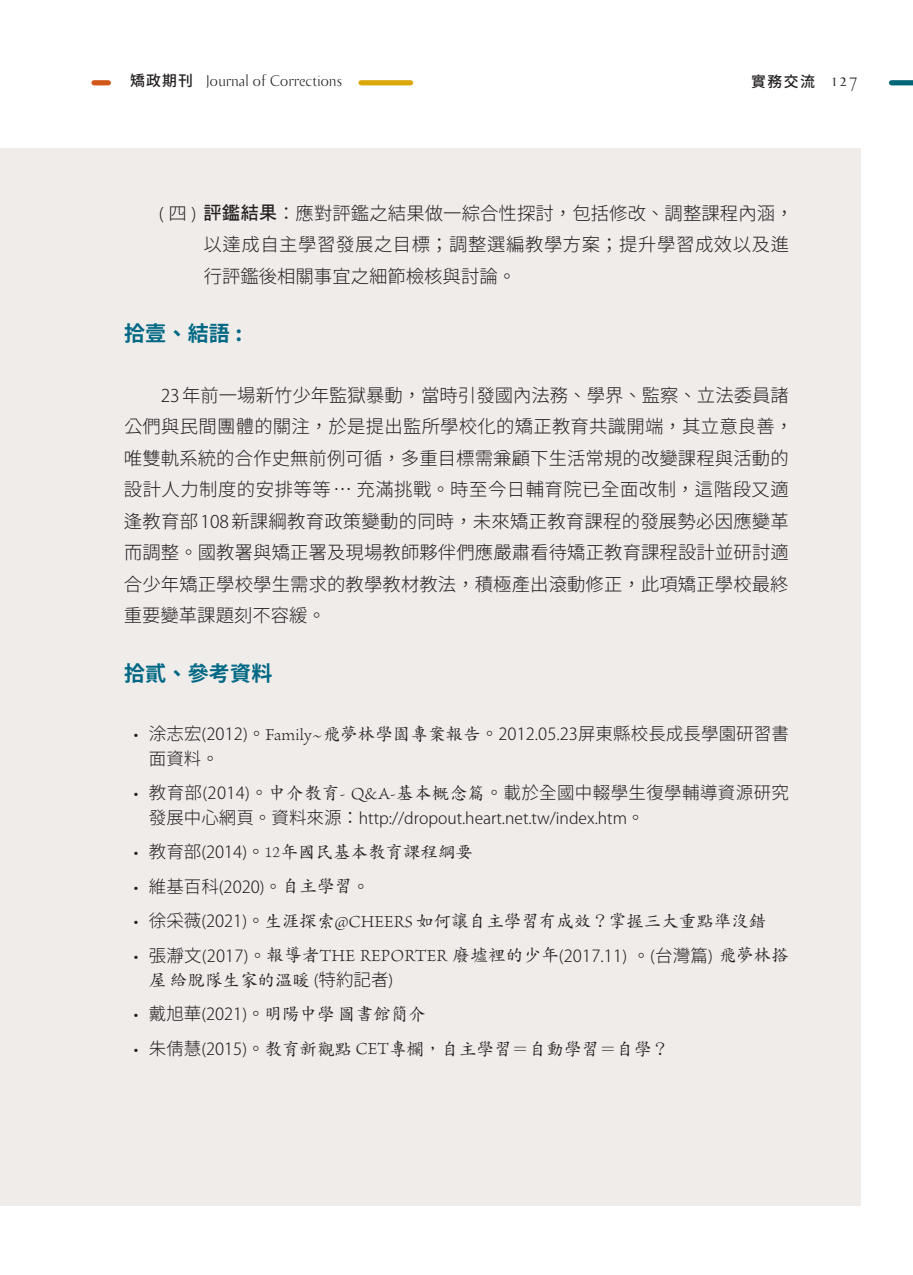
<style>
.page{position:relative;width:913px;height:1275px;background:#fff}
.page>*{position:absolute;margin:0;border:0;box-sizing:border-box;transform-origin:0 0}
.t1{font:21px "Gen Yo Gothic TW B";letter-spacing:.01em;color:#006884}
.t2{font:18.38px/31.5px "Gen Yo Gothic TW L";letter-spacing:.005em;color:#231f20}
.t3{font:17.5px/24.5px "DF Kai Shu W5 WINP BF";color:#231f20}
.t4{font:17.5px/24.5px "Gen Yo Gothic TW L";letter-spacing:.005em;color:#231f20}
.t5{font:300 15.75px "Koz Go Pro";color:#231f20}
.t6{font:15.75px "Bodebeck LT Std";color:#231f20}
.t7{font:14.88px "Gen Yo Gothic TW M";color:#231f20}
.s1{font-family:"Gen Yo Gothic TW M";font-size:14.88px}
.s2{font-family:"Bodebeck LT Std";font-size:19.25px}
.s3{font-family:"Koz Go Pro";font-weight:300;font-size:16.62px}
.s4{font-family:"DF Hei W7 WIN BF"}
.s5{font-family:"Koz Go Pro";font-weight:300;font-size:17.5px}
.s6{font-family:"Koz Go Pro";font-weight:300;font-size:15.75px}
.s7{font-family:"Brioso Pro";font-weight:300}
.s8{font-family:"DF Kai Shu W5 WINP BF"}
.s9{font-family:"Gen Yo Gothic TW L";font-weight:400;font-size:17.5px}
.s10{font-family:"Gen Yo Gothic TW L"}
.s11{font-family:"Brioso Pro";font-weight:300;font-size:15.92px}
</style>
<div class="page">
<div style="left:0;top:148px;width:860px;height:1057px;background:#f0ecea"></div>
<div style="left:361px;top:80px;width:50px;height:5px;background:#dba80c"></div>
<div style="left:94px;top:80px;width:14px;height:5px;background:#d1581a"></div>
<div style="left:891px;top:80px;width:22px;height:5px;background:#006776"></div>
<p class="t6" style="left:130px;top:73px;width:213px"><span class="s1">矯政期刊</span> Journal of Corrections</p>
<p class="t7" style="left:751px;top:73px;width:108px">實務交流 <span class="s2">127</span></p>
<p class="t2" style="left:203px;top:197px;width:591px;text-indent:-45px"><span class="s3">(</span> 四 <span class="s3">)</span> <span class="s4">評鑑結果</span>：應對評鑑之結果做一綜合性探討，包括修改、調整課程內涵，以達成自主學習發展之目標；調整選編教學方案；提升學習成效以及進行評鑑後相關事宜之細節檢核與討論。</p>
<p class="t1" style="left:124px;top:322px;width:120px">拾壹、結語 :</p>
<p class="t2" style="left:124px;top:379px;width:671px;text-indent:37px"><span class="s5">23</span>年前一場新竹少年監獄暴動，當時引發國內法務、學界、監察、立法委員諸公們與民間團體的關注，於是提出監所學校化的矯正教育共識開端，其立意良善，唯雙軌系統的合作史無前例可循，多重目標需兼顧下生活常規的改變課程與活動的設計人力制度的安排等等… 充滿挑戰。時至今日輔育院已全面改制，這階段又適逢教育部<span class="s5">108</span>新課綱教育政策變動的同時，未來矯正教育課程的發展勢必因應變革而調整。國教署與矯正署及現場教師夥伴們應嚴肅看待矯正教育課程設計並研討適合少年矯正學校學生需求的教學教材教法，積極產出滾動修正，此項矯正學校最終重要變革課題刻不容緩。</p>
<p class="t1" style="left:124px;top:661px;width:150px">拾貳、參考資料</p>
<p class="t4" style="left:149px;top:722px;width:641px;text-indent:-15px"><span class="s6">•</span> 涂志宏<span class="s6">(</span><span class="s3">2012</span><span class="s6">)</span>。<span class="s7">Family~</span><span class="s8">飛夢林學園專案報告</span>。<span class="s3">2012</span><span class="s6">.</span><span class="s3">05</span><span class="s6">.</span><span class="s3">23</span>屏東縣校長成長學園研習書面資料。</p>
<p class="t4" style="left:134px;top:781px;width:656px"><span class="s6">•</span> 教育部<span class="s6">(</span><span class="s3">2014</span><span class="s6">)</span>。<span class="s8">中介教育</span><span class="s7">- Q&amp;A-</span><span class="s8">基本概念篇</span>。載於全國中輟學生復學輔導資源研究</p>
<p class="t5" style="left:149px;top:808px;width:497px"><span class="s9">發展中心網頁。資料來源：</span>http://dropout.heart.net.tw/index.htm<span class="s9">。</span></p>
<p class="t3" style="left:134px;top:839px;width:341px"><span class="s6">•</span> <span class="s10">教育部</span><span class="s6">(</span><span class="s3">2014</span><span class="s6">)</span><span class="s10">。</span><span class="s11">12</span>年國民基本教育課程綱要</p>
<p class="t4" style="left:134px;top:874px;width:237px"><span class="s6">•</span> 維基百科<span class="s6">(</span><span class="s3">2020</span><span class="s6">)</span>。<span class="s8">自主學習</span>。</p>
<p class="t3" style="left:134px;top:908px;width:634px"><span class="s6">•</span> <span class="s10">徐采薇</span><span class="s6">(</span><span class="s3">2021</span><span class="s6">)</span><span class="s10">。</span>生涯探索<span class="s7">@CHEERS</span> 如何讓自主學習有成效？掌握三大重點準沒錯</p>
<p class="t3" style="left:149px;top:943px;width:641px;text-indent:-15px"><span class="s6">•</span> <span class="s10">張瀞文</span><span class="s6">(</span><span class="s3">2017</span><span class="s6">)</span><span class="s10">。</span>報導者<span class="s7">THE REPORTER</span> 廢墟裡的少年<span class="s6">(</span><span class="s3">2017</span><span class="s6">.</span><span class="s3">11</span><span class="s6">)</span> <span class="s10">。</span><span class="s6">(</span><span class="s10">台灣篇</span><span class="s6">)</span> 飛夢林搭屋給脫隊生家的溫暖 <span class="s6">(</span><span class="s10">特約記者</span><span class="s6">)</span></p>
<p class="t3" style="left:134px;top:1001px;width:293px"><span class="s6">•</span> <span class="s10">戴旭華</span><span class="s6">(</span><span class="s3">2021</span><span class="s6">)</span><span class="s10">。</span>明陽中學圖書館簡介</p>
<p class="t3" style="left:134px;top:1036px;width:537px"><span class="s6">•</span> <span class="s10">朱倩慧</span><span class="s6">(</span><span class="s3">2015</span><span class="s6">)</span><span class="s10">。</span>教育新觀點 <span class="s7">CET</span>專欄，自主學習＝自動學習＝自學？</p>
</div>
